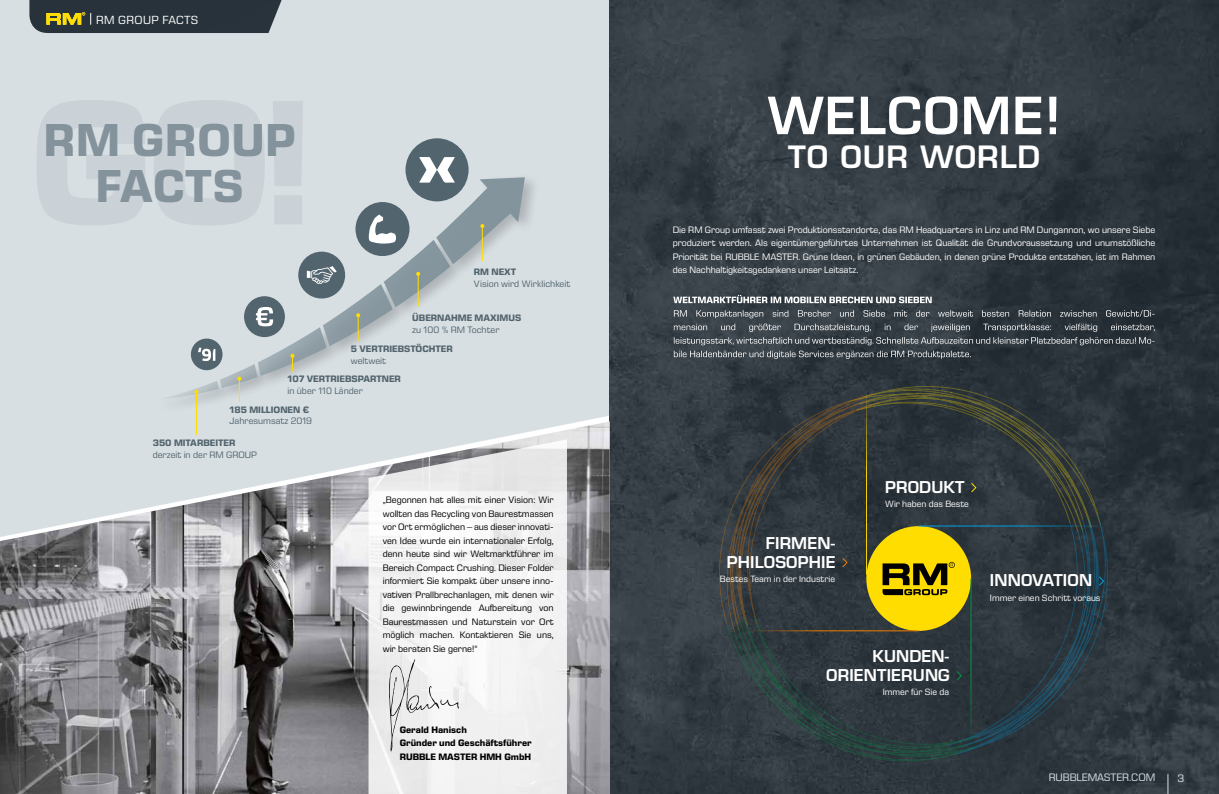
<style>
.page{position:relative;width:1219px;height:794px;background:#fff}
.page>*{position:absolute;margin:0;border:0;box-sizing:border-box;transform-origin:0 0}
.t1{font:600 50px "Eurostile LT Std";letter-spacing:.03em;color:#fff}
.t2{font:700 47px/46.4px "Eurostile Next LT Pro";letter-spacing:.02em;color:#83929b;text-align:center}
.t3{font:600 30px "Eurostile LT Std";letter-spacing:.03em;color:#fff}
.t4{font:600 15.9px/19.2px "Eurostile LT Std";letter-spacing:.01em;color:#fff;text-align:right}
.t5{font:12px "Eurostile Next LT Pro";letter-spacing:.03em;color:#fff}
.t6{font:11px "Eurostile Next LT Pro";letter-spacing:-.01em;color:#d8dfe3}
.t7{font:9.5px/13.5px "Eurostile Next LT Pro";color:#000;text-align:justify}
.t8{font:9.5px/13.5px "Eurostile Next LT Pro";letter-spacing:-.005em;color:#fff;text-align:justify}
.t9{font:9.5px "Eurostile Next LT Pro";color:#52646d}
.t10{font:700 9.5px "Eurostile Next LT Pro";color:#52646d}
.t11{font:700 9.5px/13.5px "Eurostile Next LT Pro";color:#000}
.t12{font:9.3px "Eurostile Next LT Pro";color:#fff}
</style>
<div class="page">
<div style="left:0;top:1px;width:609px;height:420px;background:#d8dfe3"></div>
<svg style="left:37px;top:100px;width:266px;height:126px;background:#ced6db"></svg>
<div style="left:405px;top:138px;width:64px;height:63px;background:#52646d;border-radius:50%"></div>
<svg style="left:419px;top:157px;width:36px;height:16px"></svg>
<img style="left:609px;top:0;width:610px;height:794px">
<img style="left:0;top:421px;width:609px;height:373px">
<svg style="left:369px;top:439px;width:198px;height:355px;fill:#f1f0f1"></svg>
<svg style="left:389px;top:659px;width:70px;height:92px"></svg>
<div style="left:154px;top:173px;width:387px;height:241px;background:#000;opacity:.2"></div>
<svg style="left:153px;top:177px;width:372px;height:223px;background:#c3ccd1"></svg>
<hr style="left:196px;top:392px;width:1px;height:43px;background:#fd0">
<svg style="left:194px;top:390px;width:4px;height:4px"></svg>
<svg style="left:237px;top:376px;width:4px;height:26px"></svg>
<svg style="left:290px;top:354px;width:4px;height:17px"></svg>
<svg style="left:356px;top:313px;width:4px;height:28px"></svg>
<hr style="left:482px;top:226px;width:1px;height:35px;background:#fd0">
<svg style="left:480px;top:224px;width:4px;height:4px"></svg>
<hr style="left:418px;top:274px;width:1px;height:32px;background:#fd0">
<svg style="left:416px;top:272px;width:4px;height:4px"></svg>
<svg style="left:1168px;top:774px;width:1px;height:20px"></svg>
<div style="left:29px;top:0;width:256px;height:33px;background:#27323a"></div>
<svg style="left:46px;top:12px;width:45px;height:13px"></svg>
<svg style="left:674px;top:351px;width:297px;height:8px;background:#5c6368"></svg>
<svg style="left:674px;top:324px;width:481px;height:21px;background:#4e565c"></svg>
<svg style="left:674px;top:310px;width:481px;height:8px;background:#565d63"></svg>
<svg style="left:673px;top:295px;width:259px;height:8px"></svg>
<svg style="left:699px;top:381px;width:429px;height:395px;background:#383f3b"></svg>
<p class="t5" style="left:96px;top:13px;width:104px">RM GROUP FACTS</p>
<h2 class="t2" style="left:44px;top:118px;width:254px">RM GROUP<br>FACTS</h2>
<p class="t10" style="left:474px;top:267px;width:44px">RM NEXT</p>
<p class="t9" style="left:474px;top:278px;width:98px">Vision wird Wirklichkeit</p>
<p class="t10" style="left:412px;top:312px;width:110px">ÜBERNAHME MAXIMUS</p>
<p class="t9" style="left:412px;top:324px;width:89px">zu 100 % RM Tochter</p>
<p class="t10" style="left:351px;top:344px;width:103px">5 VERTRIEBSTÖCHTER</p>
<p class="t9" style="left:351px;top:356px;width:37px">weltweit</p>
<p class="t10" style="left:287px;top:374px;width:115px">107 VERTRIEBSPARTNER</p>
<p class="t9" style="left:287px;top:386px;width:77px">in über 110 Länder</p>
<p class="t10" style="left:230px;top:404px;width:82px">185 MILLIONEN €</p>
<p class="t9" style="left:230px;top:416px;width:84px">Jahresumsatz 2019</p>
<p class="t10" style="left:153px;top:437px;width:84px">350 MITARBEITER</p>
<p class="t9" style="left:153px;top:449px;width:106px">derzeit in der RM GROUP</p>
<p class="t7" style="left:383px;top:493px;width:173px">„Begonnen hat alles mit einer Vision: Wir wollten das Recycling von Baurestmassen vor Ort ermöglichen – aus dieser innovati&shy;ven Idee wurde ein internationaler Erfolg, denn heute sind wir Weltmarktführer im Bereich Compact Crushing. Dieser Folder informiert Sie kompakt über unsere inno&shy;vativen Prallbrechanlagen, mit denen wir die gewinnbringende Aufbereitung von Baurestmassen und Naturstein vor Ort möglich machen. Kontaktieren Sie uns, wir beraten Sie gerne!“</p>
<p class="t11" style="left:400px;top:723px;width:133px">Gerald Hanisch<br>Gründer und Geschäftsführer<br>RUBBLE MASTER HMH GmbH</p>
<h1 class="t1" style="left:768px;top:84px;width:294px">WELCOME!</h1>
<h3 class="t3" style="left:788px;top:138px;width:253px">TO OUR WORLD</h3>
<p class="t8" style="left:673px;top:223px;width:484px">Die RM Group umfasst zwei Produktionsstandorte, das RM Headquarters in Linz und RM Dungannon, wo unsere Siebe produziert werden. Als eigentümergeführtes Unternehmen ist Qualität die Grundvoraussetzung und unumstößliche Priorität bei RUBBLE MASTER. Grüne Ideen, in grünen Gebäuden, in denen grüne Produkte entstehen, ist im Rahmen des Nachhaltigkeitsgedankens unser Leitsatz.</p>
<h3 class="t4" style="left:727px;top:533px;width:110px">FIRMEN-<br>PHILOSOPHIE</h3>
<p class="t12" style="left:720px;top:574px;width:117px">Bestes Team in der Industrie</p>
<h3 class="t4" style="left:885px;top:477px;width:81px">PRODUKT</h3>
<p class="t12" style="left:885px;top:499px;width:85px">Wir haben das Beste</p>
<h3 class="t4" style="left:826px;top:646px;width:125px">KUNDEN-<br>ORIENTIERUNG</h3>
<p class="t12" style="left:883px;top:687px;width:68px">Immer für Sie da</p>
<h3 class="t4" style="left:990px;top:571px;width:104px">INNOVATION</h3>
<p class="t12" style="left:990px;top:592px;width:112px">Immer einen Schritt voraus</p>
<p class="t6" style="left:1049px;top:771px;width:108px">RUBBLEMASTER.COM</p>
<p class="t6" style="left:1177px;top:772px;width:8px">3</p>
</div>
